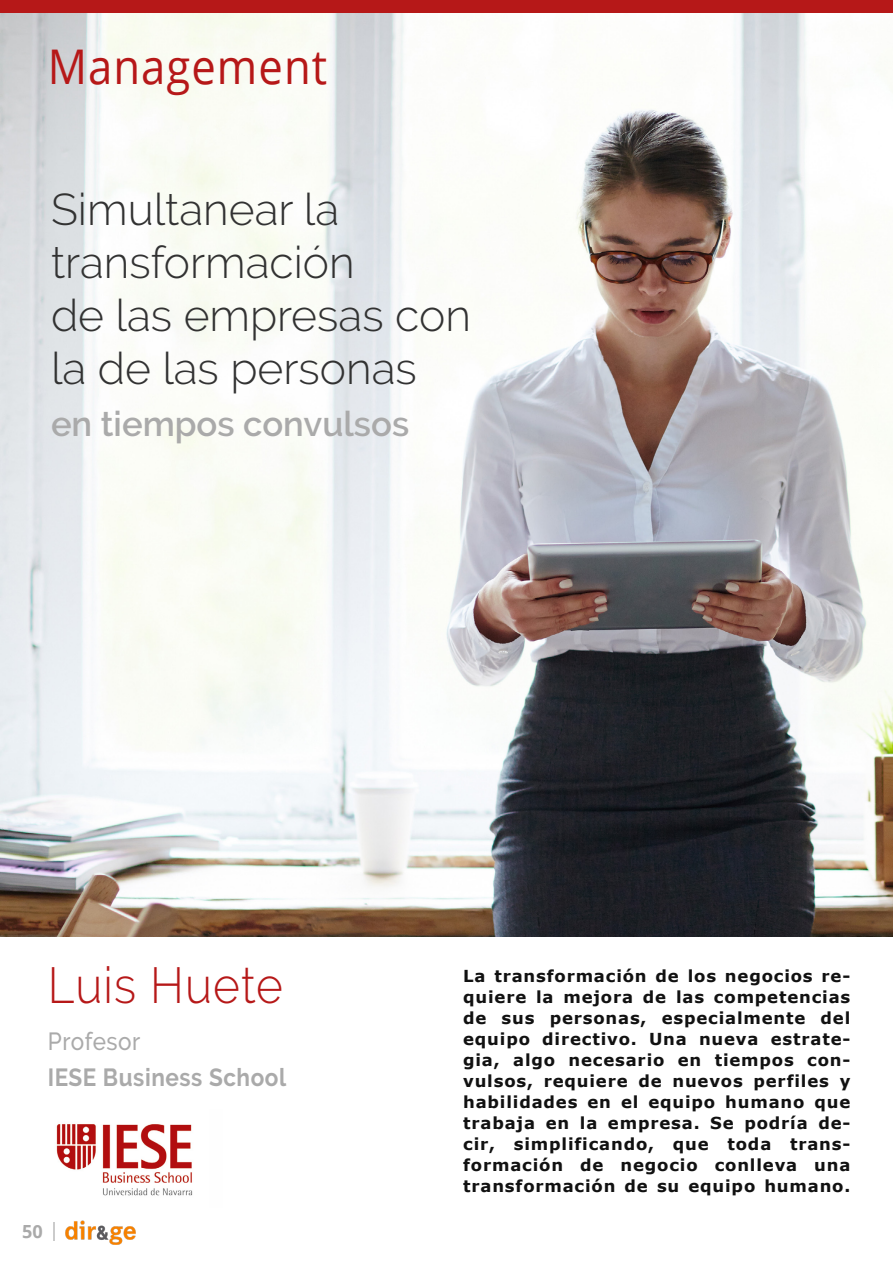
<style>
.page{position:relative;width:893px;height:1263px;background:#fff}
.page>*{position:absolute;margin:0;border:0;box-sizing:border-box;transform-origin:0 0}
.t1{font:300 50.55px "Raleway";letter-spacing:.025em;color:#b61818;scale:.91 1}
.t2{font:47.85px "Open Sans";letter-spacing:.025em;color:#b61818;scale:.91 1}
.t3{font:300 44.4px/53.2px "Raleway";color:#323232}
.t4{font:600 34.65px "Raleway";color:#aaa}
.t5{font:700 24.75px "Raleway";letter-spacing:.025em;color:#aaa;scale:.91 1}
.t6{font:500 24.75px "Raleway";letter-spacing:.025em;color:#aaa;scale:.91 1}
.t7{font:700 18.15px "Open Sans";color:#aaa}
.t8{font:700 16.5px/21px "Verdana";letter-spacing:.05em;color:#111;text-align:justify}
</style>
<div class="page">
<img style="left:0;top:13px;width:893px;height:923px">
<img style="left:65px;top:1221px;width:71px;height:24px">
<svg style="left:54px;top:1222px;width:1px;height:19px"></svg>
<div style="left:0;top:0;width:893px;height:13px;background:#b61818"></div>
<img style="left:56px;top:1124px;width:137px;height:72px">
<h2 class="t2" style="left:48px;top:33px;width:308px">Management</h2>
<h3 class="t3" style="left:51px;top:182px;width:421px">Simultanear la transformación<br>de las empresas con la de las personas</h3>
<h3 class="t4" style="left:51px;top:403px;width:360px">en tiempos convulsos</h3>
<h1 class="t1" style="left:48px;top:956px;width:260px">Luis Huete</h1>
<h3 class="t6" style="left:48px;top:1027px;width:103px">Profesor</h3>
<h3 class="t5" style="left:48px;top:1063px;width:264px">IESE Business School</h3>
<p class="t7" style="left:22px;top:1218px;width:22px">50</p>
<p class="t8" style="left:463px;top:965px;width:389px">La transformación de los negocios re&shy;quiere la mejora de las competencias de sus personas, especialmente del equipo directivo. Una nueva estrate&shy;gia, algo necesario en tiempos con&shy;vulsos, requiere de nuevos perfiles y habilidades en el equipo humano que trabaja en la empresa. Se podría de&shy;cir, simplificando, que toda trans&shy;formación de negocio conlleva una transformación de su equipo humano.</p>
</div>
